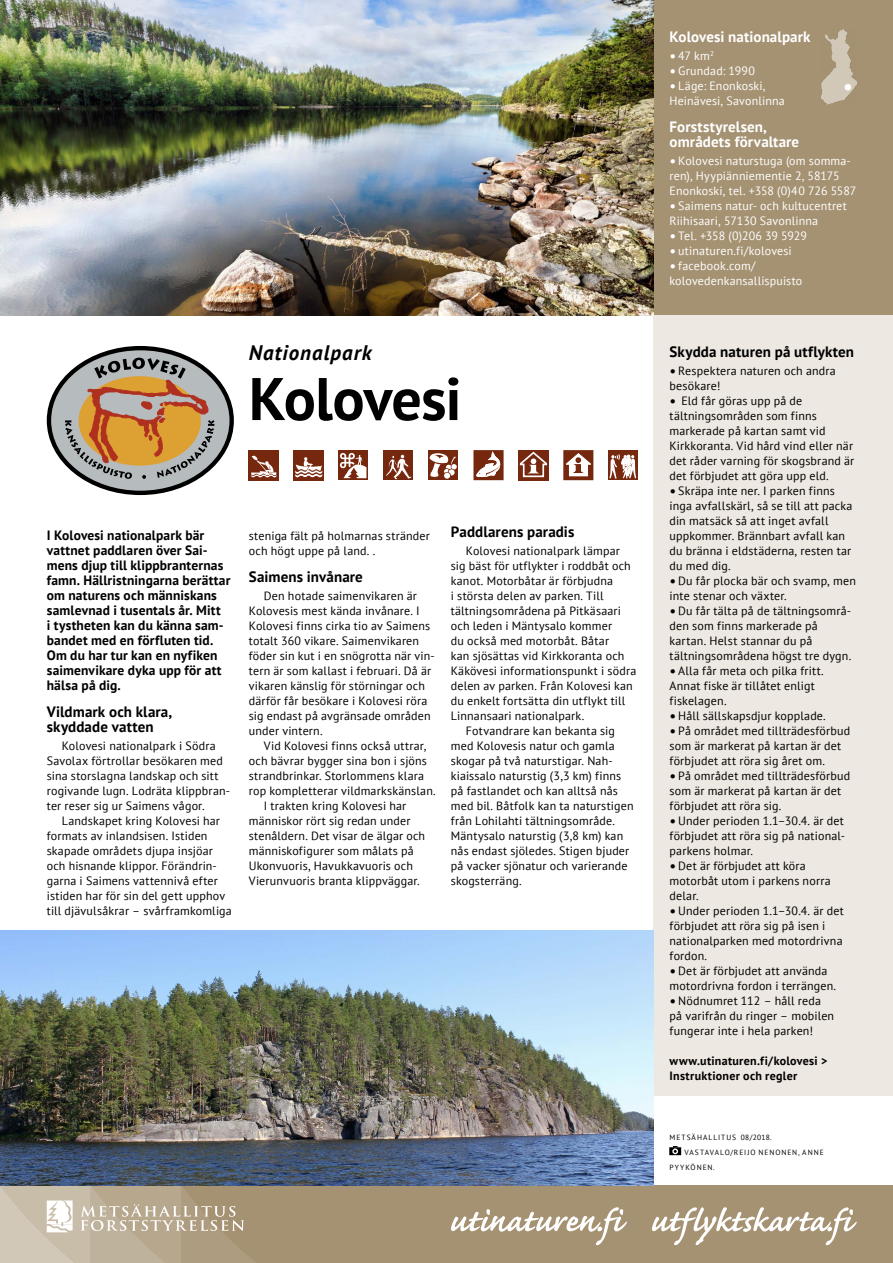
<style>
.page{position:relative;width:893px;height:1263px;background:#fff}
.page>*{position:absolute;margin:0;border:0;box-sizing:border-box;transform-origin:0 0}
.t1{font:700 60px "PT Sans";letter-spacing:-.015em;color:#000}
.t2{font:italic 700 21px "PT Sans";letter-spacing:.05em;color:#000}
.t3{font:700 15px/15px "PT Sans";letter-spacing:.005em;color:#000}
.t4{font:700 15px/15px "PT Sans";letter-spacing:.01em;color:#fff}
.t5{font:700 13.5px/15px "PT Sans";letter-spacing:.01em;color:#000}
.t6{font:12px/15px "PT Sans";letter-spacing:.015em;color:#000}
.t7{font:12px/15px "PT Sans";letter-spacing:.015em;color:#fff}
.t8{font:700 12px/15px "PT Sans";letter-spacing:.025em;color:#000}
.t9{font:12px "PT Sans";letter-spacing:-.01em;color:#fff}
.t10{font:7.5px "PT Sans";letter-spacing:.125em;color:#000}
.s1{font-size:15px}
</style>
<div class="page">
<div style="left:0;top:1185px;width:893px;height:78px;background:#a59272"></div>
<svg style="left:47px;top:346px;width:187px;height:149px"></svg>
<svg style="left:0;top:1185px;width:272px;height:78px"></svg>
<div style="left:653px;top:0;width:240px;height:315px;background:#a59272"></div>
<div style="left:653px;top:315px;width:240px;height:780px;background:#ede8e1"></div>
<svg style="left:451px;top:1207px;width:176px;height:38px"></svg>
<svg style="left:652px;top:1207px;width:205px;height:38px"></svg>
<svg style="left:563px;top:450px;width:30px;height:30px"></svg>
<div style="left:608px;top:450px;width:30px;height:30px;background:#76280f"></div>
<svg style="left:609px;top:454px;width:27px;height:25px"></svg>
<svg style="left:338px;top:450px;width:30px;height:30px"></svg>
<svg style="left:340px;top:453px;width:26px;height:25px"></svg>
<div style="left:383px;top:450px;width:30px;height:30px;background:#76280f"></div>
<svg style="left:386px;top:454px;width:26px;height:26px"></svg>
<div style="left:249px;top:450px;width:30px;height:30px;background:#76280f"></div>
<svg style="left:251px;top:456px;width:25px;height:22px"></svg>
<div style="left:428px;top:450px;width:30px;height:30px;background:#76280f"></div>
<svg style="left:429px;top:453px;width:28px;height:24px"></svg>
<div style="left:444px;top:472px;width:6px;height:7px;background:#fff;border-radius:50%"></div>
<svg style="left:473px;top:450px;width:31px;height:30px"></svg>
<div style="left:518px;top:450px;width:30px;height:30px;background:#76280f"></div>
<svg style="left:519px;top:451px;width:29px;height:27px"></svg>
<div style="left:294px;top:450px;width:30px;height:30px;background:#76280f"></div>
<svg style="left:295px;top:457px;width:27px;height:21px"></svg>
<img style="left:0;top:0;width:653px;height:315px">
<img style="left:821px;top:30px;width:36px;height:75px">
<img style="left:0;top:930px;width:653px;height:255px">
<div style="left:670px;top:1148px;width:10px;height:6px;background:#000"></div>
<div style="left:669px;top:1147px;width:12px;height:8px;border:1px solid #000"></div>
<svg style="left:672px;top:1146px;width:6px;height:8px"></svg>
<h2 class="t2" style="left:249px;top:339px;width:124px">Nationalpark</h2>
<h1 class="t1" style="left:249px;top:359px;width:214px">Kolovesi</h1>
<p class="t5" style="left:47px;top:528px;width:185px">I Kolovesi nationalpark bär vattnet paddlaren över Sai&shy;mens djup till klippbranternas famn. Hällristningarna berättar om naturens och människans samlevnad i tusentals år. Mitt<br>i tystheten kan du känna sam&shy;bandet med en förfluten tid.<br>Om du har tur kan en nyfiken saimenvikare dyka upp för att hälsa på dig.</p>
<p class="t3" style="left:47px;top:704px;width:127px">Vildmark och klara, skyddade vatten</p>
<p class="t6" style="left:47px;top:738px;width:185px;text-indent:15px">Kolovesi nationalpark i Södra Savolax förtrollar besökaren med sina storslagna landskap och sitt rogivande lugn. Lodräta klippbran&shy;ter reser sig ur Saimens vågor.</p>
<p class="t6" style="left:47px;top:813px;width:187px;text-indent:15px">Landskapet kring Kolovesi har formats av inlandsisen. Istiden skapade områdets djupa insjöar och hisnande klippor. Förändrin&shy;garna i Saimens vattennivå efter istiden har för sin del gett upphov till djävulsåkrar – svårframkomliga</p>
<p class="t6" style="left:249px;top:528px;width:183px">steniga fält på holmarnas stränder och högt uppe på land. .</p>
<p class="t3" style="left:249px;top:569px;width:115px">Saimens invånare</p>
<p class="t6" style="left:249px;top:588px;width:187px;text-indent:15px">Den hotade saimenvikaren är<br>Kolovesis mest kända invånare. I<br>Kolovesi finns cirka tio av Saimens totalt 360 vikare. Saimenvikaren föder sin kut i en snögrotta när vin&shy;tern är som kallast i februari. Då är vikaren känslig för störningar och därför får besökare i Kolovesi röra sig endast på avgränsade områden under vintern.</p>
<p class="t6" style="left:264px;top:738px;width:164px">Vid Kolovesi finns också uttrar,</p>
<p class="t6" style="left:249px;top:753px;width:180px">och bävrar bygger sina bon i sjöns</p>
<p class="t6" style="left:249px;top:768px;width:177px">strandbrinkar. Storlommens klara</p>
<p class="t6" style="left:249px;top:783px;width:188px">rop kompletterar vildmarkskänslan.</p>
<p class="t6" style="left:264px;top:798px;width:144px">I trakten kring Kolovesi har</p>
<p class="t6" style="left:249px;top:813px;width:163px">människor rört sig redan under</p>
<p class="t6" style="left:249px;top:828px;width:178px">stenåldern. Det visar de älgar och</p>
<p class="t6" style="left:249px;top:843px;width:167px">människofigurer som målats på</p>
<p class="t6" style="left:249px;top:858px;width:166px">Ukonvuoris, Havukkavuoris och</p>
<p class="t6" style="left:249px;top:873px;width:172px">Vierunvuoris branta klippväggar.</p>
<p class="t3" style="left:451px;top:524px;width:125px">Paddlarens paradis</p>
<p class="t6" style="left:466px;top:543px;width:156px">Kolovesi nationalpark lämpar</p>
<p class="t6" style="left:451px;top:558px;width:181px">sig bäst för utflykter i roddbåt och</p>
<p class="t6" style="left:451px;top:573px;width:164px">kanot. Motorbåtar är förbjudna</p>
<p class="t6" style="left:451px;top:588px;width:154px">i största delen av parken. Till</p>
<p class="t6" style="left:451px;top:603px;width:172px">tältningsområdena på Pitkäsaari</p>
<p class="t6" style="left:451px;top:618px;width:163px">och leden i Mäntysalo kommer</p>
<p class="t6" style="left:451px;top:633px;width:160px">du också med motorbåt. Båtar</p>
<p class="t6" style="left:451px;top:648px;width:175px">kan sjösättas vid Kirkkoranta och</p>
<p class="t6" style="left:451px;top:663px;width:187px">Käkövesi informationspunkt i södra</p>
<p class="t6" style="left:451px;top:678px;width:183px">delen av parken. Från Kolovesi kan</p>
<p class="t6" style="left:451px;top:693px;width:176px">du enkelt fortsätta din utflykt till</p>
<p class="t6" style="left:451px;top:708px;width:135px">Linnansaari nationalpark.</p>
<p class="t6" style="left:466px;top:723px;width:151px">Fotvandrare kan bekanta sig</p>
<p class="t6" style="left:451px;top:738px;width:166px">med Kolovesis natur och gamla</p>
<p class="t6" style="left:451px;top:753px;width:163px">skogar på två naturstigar. Nah-</p>
<p class="t6" style="left:451px;top:768px;width:172px">kiaissalo naturstig (3,3 km) finns</p>
<p class="t6" style="left:451px;top:783px;width:169px">på fastlandet och kan alltså nås</p>
<p class="t6" style="left:451px;top:798px;width:184px">med bil. Båtfolk kan ta naturstigen</p>
<p class="t6" style="left:451px;top:813px;width:166px">från Lohilahti tältningsområde.</p>
<p class="t6" style="left:451px;top:828px;width:174px">Mäntysalo naturstig (3,8 km) kan</p>
<p class="t6" style="left:451px;top:843px;width:180px">nås endast sjöledes. Stigen bjuder</p>
<p class="t6" style="left:451px;top:858px;width:178px">på vacker sjönatur och varierande</p>
<p class="t6" style="left:451px;top:873px;width:72px">skogsterräng.</p>
<p class="t4" style="left:670px;top:29px;width:143px">Kolovesi nationalpark</p>
<p class="t7" style="left:670px;top:48px;width:46px"><span class="s1">•</span> 47 km<sup>2</sup></p>
<p class="t7" style="left:670px;top:63px;width:87px"><span class="s1">•</span> Grundad: 1990</p>
<p class="t7" style="left:670px;top:78px;width:117px"><span class="s1">•</span> Läge: Enonkoski,<br>Heinävesi, Savonlinna</p>
<p class="t4" style="left:670px;top:119px;width:131px">Forststyrelsen, områdets förvaltare</p>
<p class="t7" style="left:670px;top:153px;width:188px"><span class="s1">•</span> Kolovesi naturstuga (om somma&shy;ren), Hyypiänniementie 2, 58175<br>Enonkoski, tel. +358 (0)40 726 5587</p>
<p class="t7" style="left:670px;top:198px;width:179px"><span class="s1">•</span> Saimens natur- och kultucentret<br>Riihisaari, 57130 Savonlinna</p>
<p class="t9" style="left:670px;top:228px;width:139px"><span class="s1">•</span> Tel. +358 (0)206 39 5929</p>
<p class="t7" style="left:670px;top:243px;width:124px"><span class="s1">•</span> utinaturen.fi/kolovesi</p>
<p class="t7" style="left:670px;top:258px;width:134px"><span class="s1">•</span> facebook.com/ kolovedenkansallispuisto</p>
<p class="t3" style="left:670px;top:344px;width:186px">Skydda naturen på utflykten</p>
<p class="t6" style="left:670px;top:363px;width:168px"><span class="s1">•</span> Respektera naturen och andra besökare!</p>
<p class="t6" style="left:670px;top:393px;width:186px"><span class="s1">•</span> Eld får göras upp på de tältningsområden som finns markerade på kartan samt vid<br>Kirkkoranta. Vid hård vind eller när det råder varning för skogsbrand är det förbjudet att göra upp eld.</p>
<p class="t6" style="left:670px;top:483px;width:184px"><span class="s1">•</span> Skräpa inte ner. I parken finns inga avfallskärl, så se till att packa din matsäck så att inget avfall uppkommer. Brännbart avfall kan du bränna i eldstäderna, resten tar du med dig.</p>
<p class="t6" style="left:670px;top:573px;width:188px"><span class="s1">•</span> Du får plocka bär och svamp, men inte stenar och växter.</p>
<p class="t6" style="left:670px;top:603px;width:183px"><span class="s1">•</span> Du får tälta på de tältningsområ&shy;den som finns markerade på kartan. Helst stannar du på tältningsområdena högst tre dygn.</p>
<p class="t6" style="left:670px;top:663px;width:156px"><span class="s1">•</span> Alla får meta och pilka fritt.<br>Annat fiske är tillåtet enligt fiskelagen.</p>
<p class="t6" style="left:670px;top:708px;width:158px"><span class="s1">•</span> Håll sällskapsdjur kopplade.</p>
<p class="t6" style="left:670px;top:723px;width:182px"><span class="s1">•</span> På området med tillträdesförbud som är markerat på kartan är det förbjudet att röra sig året om.</p>
<p class="t6" style="left:670px;top:768px;width:182px"><span class="s1">•</span> På området med tillträdesförbud som är markerat på kartan är det förbjudet att röra sig.</p>
<p class="t6" style="left:670px;top:813px;width:177px;text-align:justify"><span class="s1">•</span> Under perioden 1.1–30.4. är det förbjudet att röra sig på national&shy;parkens holmar.</p>
<p class="t6" style="left:670px;top:858px;width:163px"><span class="s1">•</span> Det är förbjudet att köra motorbåt utom i parkens norra delar.</p>
<p class="t6" style="left:670px;top:903px;width:176px"><span class="s1">•</span> Under perioden 1.1–30.4. är det förbjudet att röra sig på isen i nationalparken med motordrivna fordon.</p>
<p class="t6" style="left:670px;top:963px;width:168px"><span class="s1">•</span> Det är förbjudet att använda motordrivna fordon i terrängen.</p>
<p class="t6" style="left:670px;top:993px;width:166px"><span class="s1">•</span> Nödnumret 112 – håll reda på varifrån du ringer – mobilen fungerar inte i hela parken!</p>
<p class="t8" style="left:670px;top:1053px;width:159px">www.utinaturen.fi/kolovesi &gt;<br>Instruktioner och regler</p>
<p class="t10" style="left:670px;top:1133px;width:104px">Metsähallitus 08/2018.</p>
<p class="t10" style="left:684px;top:1148px;width:141px">Vastavalo/reijo nenonen, anne</p>
<p class="t10" style="left:670px;top:1163px;width:47px">pyykönen.</p>
</div>
